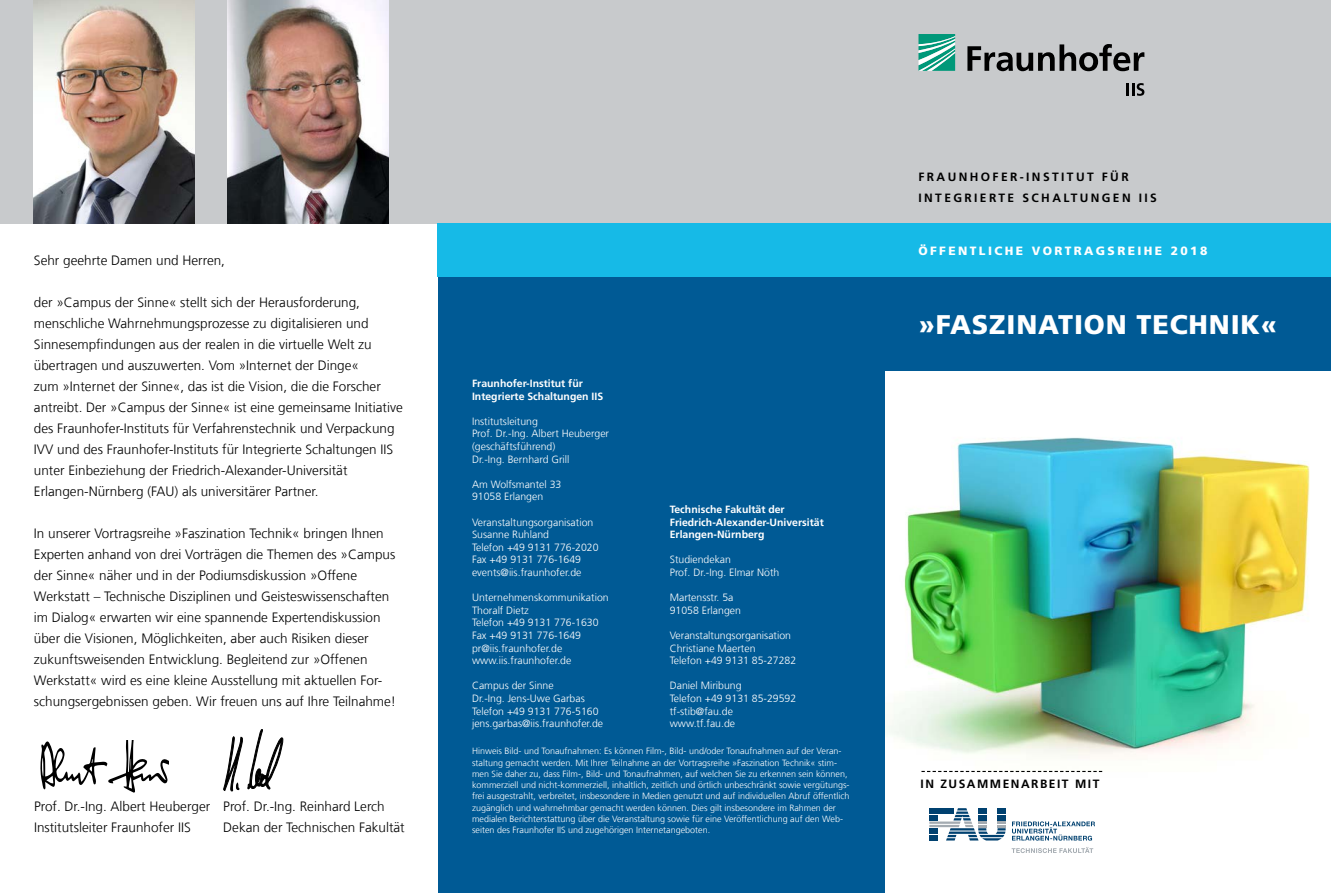
<style>
.page{position:relative;width:1331px;height:893px;background:#fff}
.page>*{position:absolute;margin:0;border:0;box-sizing:border-box;transform-origin:0 0}
.t1{font:900 27px "Frutiger LT Com";letter-spacing:.03em;color:#fff}
.t2{font:300 13.5px/21px "Frutiger LT Com";color:#000}
.t3{font:700 12px/21px "Frutiger LT Com";letter-spacing:.2em;color:#000}
.t4{font:900 12px "Frutiger LT Com";letter-spacing:.2em;color:#fff}
.t5{font:700 12px "Frutiger LT Com";letter-spacing:.125em;color:#000}
.t6{font:300 10.5px/12.6px "Frutiger LT Com";color:#fff}
.t7{font:700 10.5px/12.6px "Frutiger LT Com";color:#fff}
.t8{font:300 9px/11.2px "Frutiger LT Com";color:#fff}
</style>
<div class="page">
<img style="left:884px;top:370px;width:447px;height:523px">
<div style="left:438px;top:349px;width:446px;height:544px;background:#005a95"></div>
<div style="left:438px;top:0;width:534px;height:223px;background:#c8cacc"></div>
<div style="left:884px;top:0;width:447px;height:223px;background:#c8cacc"></div>
<div style="left:0;top:0;width:438px;height:223px;background:#c8cacc"></div>
<svg style="left:918px;top:34px;width:37px;height:37px"></svg>
<svg style="left:967px;top:44px;width:177px;height:27px"></svg>
<svg style="left:1126px;top:83px;width:18px;height:13px"></svg>
<svg style="left:929px;top:808px;width:77px;height:32px"></svg>
<svg style="left:1012px;top:847px;width:81px;height:6px"></svg>
<svg style="left:1012px;top:821px;width:83px;height:20px"></svg>
<svg style="left:921px;top:771px;width:181px;height:1px"></svg>
<svg style="left:40px;top:740px;width:128px;height:53px"></svg>
<img style="left:227px;top:0;width:161px;height:223px">
<img style="left:34px;top:0;width:161px;height:223px">
<div style="left:438px;top:277px;width:446px;height:102px;background:#005a95"></div>
<div style="left:884px;top:227px;width:447px;height:143px;background:#005a95"></div>
<div style="left:438px;top:223px;width:893px;height:54px;background:#16bae7"></div>
<svg style="left:223px;top:729px;width:61px;height:63px"></svg>
<p class="t2" style="left:34px;top:250px;width:193px">Sehr geehrte Damen und Herren,</p>
<p class="t2" style="left:34px;top:292px;width:370px">der »Campus der Sinne« stellt sich der Herausforderung, menschliche Wahrnehmungsprozesse zu digitalisieren und Sinnesempfindungen aus der realen in die virtuelle Welt zu übertragen und auszuwerten. Vom »Internet der Dinge«<br>zum »Internet der Sinne«, das ist die Vision, die die Forscher antreibt. Der »Campus der Sinne« ist eine gemeinsame Initiative des Fraunhofer-Instituts für Verfahrenstechnik und Verpackung IVV und des Fraunhofer-Instituts für Integrierte Schaltungen IIS unter Einbeziehung der Friedrich-Alexander-Universität Erlangen-Nürnberg (FAU) als universitärer Partner.</p>
<p class="t2" style="left:34px;top:523px;width:364px">In unserer Vortragsreihe »Faszination Technik« bringen Ihnen Experten anhand von drei Vorträgen die Themen des »Campus der Sinne« näher und in der Podiumsdiskussion »Offene Werkstatt – Technische Disziplinen und Geisteswissenschaften im Dialog« erwarten wir eine spannende Expertendiskussion über die Visionen, Möglichkeiten, aber auch Risiken dieser zukunftsweisenden Entwicklung. Begleitend zur »Offenen Werkstatt« wird es eine kleine Ausstellung mit aktuellen For&shy;schungsergebnissen geben. Wir freuen uns auf Ihre Teilnahme!</p>
<p class="t2" style="left:34px;top:796px;width:178px">Prof. Dr.-Ing. Albert Heuberger<br>Institutsleiter Fraunhofer IIS</p>
<p class="t2" style="left:223px;top:796px;width:183px">Prof. Dr.-Ing. Reinhard Lerch<br>Dekan der Technischen Fakultät</p>
<p class="t7" style="left:472px;top:377px;width:133px">Fraunhofer-Institut für<br>Integrierte Schaltungen IIS</p>
<p class="t6" style="left:472px;top:415px;width:139px">Institutsleitung<br>Prof. Dr.-Ing. Albert Heuberger (geschäftsführend)<br>Dr.-Ing. Bernhard Grill</p>
<p class="t6" style="left:472px;top:478px;width:91px">Am Wolfsmantel 33<br>91058 Erlangen</p>
<p class="t6" style="left:472px;top:516px;width:128px">Veranstaltungsorganisation<br>Susanne Ruhland<br>Telefon +49 9131 776-2020<br>Fax +49 9131 776-1649 events@iis.fraunhofer.de</p>
<p class="t6" style="left:472px;top:591px;width:138px">Unternehmenskommunikation<br>Thoralf Dietz<br>Telefon +49 9131 776-1630<br>Fax +49 9131 776-1649 pr@iis.fraunhofer.de www.iis.fraunhofer.de</p>
<p class="t6" style="left:472px;top:680px;width:133px">Campus der Sinne<br>Dr.-Ing. Jens-Uwe Garbas<br>Telefon +49 9131 776-5160 jens.garbas@iis.fraunhofer.de</p>
<p class="t7" style="left:670px;top:503px;width:156px">Technische Fakultät der<br>Friedrich-Alexander-Universität<br>Erlangen-Nürnberg</p>
<p class="t6" style="left:670px;top:554px;width:111px">Studiendekan<br>Prof. Dr.-Ing. Elmar Nöth</p>
<p class="t6" style="left:670px;top:591px;width:73px">Martensstr. 5a<br>91058 Erlangen</p>
<p class="t6" style="left:670px;top:629px;width:128px">Veranstaltungsorganisation<br>Christiane Maerten<br>Telefon +49 9131 85-27282</p>
<p class="t6" style="left:670px;top:680px;width:128px">Daniel Miribung<br>Telefon +49 9131 85-29592 tf-stib@fau.de www.tf.fau.de</p>
<p class="t8" style="left:472px;top:746px;width:379px">Hinweis Bild- und Tonaufnahmen: Es können Film-, Bild- und/oder Tonaufnahmen auf der Veran&shy;staltung gemacht werden. Mit Ihrer Teilnahme an der Vortragsreihe »Faszination Technik« stim&shy;men Sie daher zu, dass Film-, Bild- und Tonaufnahmen, auf welchen Sie zu erkennen sein können, kommerziell und nicht-kommerziell, inhaltlich, zeitlich und örtlich unbeschränkt sowie vergütungs&shy;frei ausgestrahlt, verbreitet, insbesondere in Medien genutzt und auf individuellen Abruf öffentlich zugänglich und wahrnehmbar gemacht werden können. Dies gilt insbesondere im Rahmen der medialen Berichterstattung über die Veranstaltung sowie für eine Veröffentlichung auf den Web&shy;seiten des Fraunhofer IIS und zugehörigen Internetangeboten.</p>
<p class="t3" style="left:918px;top:166px;width:240px">FRAUNHOFER-INSTITUT FÜR<br>INTEGRIERTE SCHALTUNGEN IIS</p>
<p class="t4" style="left:918px;top:243px;width:290px">ÖFFENTLICHE VORTRAGSREIHE 2018</p>
<h1 class="t1" style="left:918px;top:308px;width:360px">»FASZINATION TECHNIK«</h1>
<p class="t5" style="left:921px;top:777px;width:180px">IN ZUSAMMENARBEIT MIT</p>
</div>
